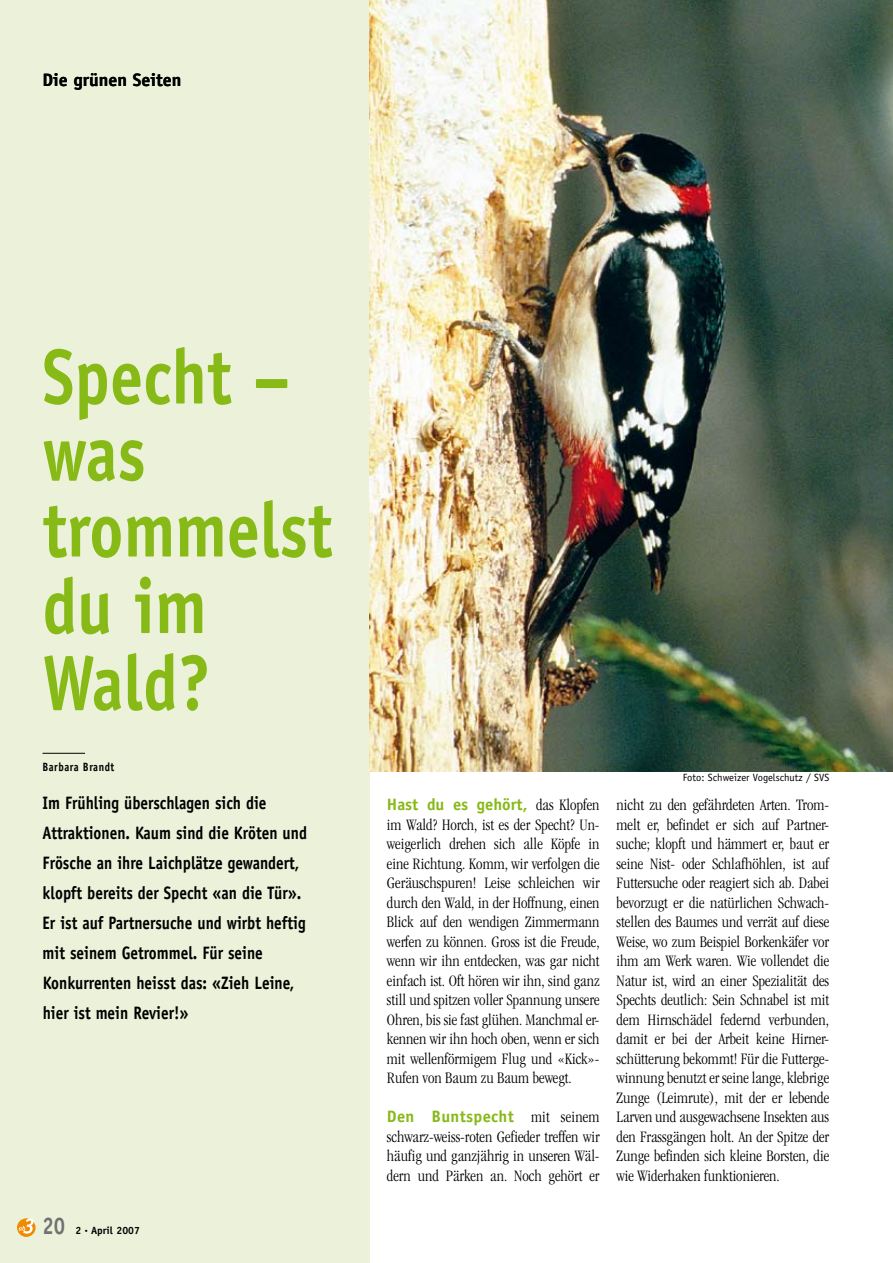
<style>
.page{position:relative;width:893px;height:1263px;background:#fff}
.page>*{position:absolute;margin:0;border:0;box-sizing:border-box;transform-origin:0 0}
.t1{font:700 78px/76.5px "Officina Sans";color:#87b917;scale:.85 1}
.t2{font:700 24px "Officina Sans";color:#707173;scale:.85 1}
.t3{font:700 18px/30px "Officina Sans";color:#000;scale:.85 1}
.t4{font:700 18px "Officina Sans";color:#000}
.t5{font:300 condensed 16.5px/19.5px "Garamond";color:#000;text-align:justify}
.t6{font:700 16.5px "Officina Sans";color:#87b917}
.t7{font:700 16.5px "Officina Sans";letter-spacing:.02em;color:#87b917}
.t8{font:700 12px "Officina Sans";letter-spacing:.05em;color:#000;scale:.85 1}
.t9{font:10.5px "Officina Sans";color:#000}
.t10{font:700 10.5px "Officina Sans";color:#000}
.s1{font-size:6px}
.s2{font-family:"Garamond";font-weight:300;font-stretch:condensed;color:#000}
</style>
<div class="page">
<div style="left:0;top:0;width:370px;height:1263px;background:#ebf2d9"></div>
<svg style="left:17px;top:1218px;width:19px;height:19px"></svg>
<svg style="left:19px;top:1218px;width:15px;height:15px"></svg>
<img style="left:370px;top:0;width:523px;height:771px">
<hr style="left:43px;top:753px;width:42px;height:1px;background:#000">
<p class="t4" style="left:43px;top:69px;width:86px">Rubriktitel</p>
<p class="t4" style="left:43px;top:69px;width:141px">Die grünen Seiten</p>
<h1 class="t1" style="left:43px;top:338px;width:342px">Specht – was trommelst du im<br>Wald?</h1>
<p class="t8" style="left:43px;top:759px;width:86px">Barbara Brandt</p>
<p class="t3" style="left:43px;top:788px;width:313px">Im Frühling überschlagen sich die Attraktionen. Kaum sind die Kröten und Frösche an ihre Laichplätze gewandert, klopft bereits der Specht «an die Tür».<br>Er ist auf Partnersuche und wirbt heftig mit seinem Getrommel. Für seine Konkurrenten heisst das: «Zieh Leine, hier ist mein Revier!»</p>
<h2 class="t2" style="left:43px;top:1211px;width:28px">20</h2>
<p class="t10" style="left:75px;top:1224px;width:66px">2 <span class="s1">•</span> April 2007</p>
<p class="t6" style="left:387px;top:794px;width:214px">Hast du es gehört, <span class="s2">das Klopfen</span></p>
<p class="t5" style="left:387px;top:815px;width:214px">im Wald? Horch, ist es der Specht? Un&shy;weigerlich drehen sich alle Köpfe in eine Richtung. Komm, wir verfolgen die Geräuschspuren! Leise schleichen wir durch den Wald, in der Hoffnung, einen Blick auf den wendigen Zimmermann werfen zu können. Gross ist die Freude, wenn wir ihn entdecken, was gar nicht einfach ist. Oft hören wir ihn, sind ganz still und spitzen voller Spannung unsere Ohren, bis sie fast glühen. Manchmal er&shy;kennen wir ihn hoch oben, wenn er sich mit wellenförmigem Flug und «Kick»- Rufen von Baum zu Baum bewegt.</p>
<p class="t7" style="left:387px;top:1106px;width:214px">Den Buntspecht <span class="s2">mit seinem</span></p>
<p class="t5" style="left:387px;top:1127px;width:214px">schwarz-weiss-roten Gefieder treffen wir häufig und ganzjährig in unseren Wäl&shy;dern und Pärken an. Noch gehört er</p>
<p class="t9" style="left:683px;top:771px;width:148px">Foto: Schweizer Vogelschutz / SVS</p>
<p class="t5" style="left:617px;top:795px;width:214px">nicht zu den gefährdeten Arten. Trom&shy;melt er, befindet er sich auf Partner&shy;suche; klopft und hämmert er, baut er seine Nist- oder Schlafhöhlen, ist auf Futtersuche oder reagiert sich ab. Dabei bevorzugt er die natürlichen Schwach&shy;stellen des Baumes und verrät auf diese Weise, wo zum Beispiel Borkenkäfer vor ihm am Werk waren. Wie vollendet die Natur ist, wird an einer Spezialität des Spechts deutlich: Sein Schnabel ist mit dem Hirnschädel federnd verbunden, damit er bei der Arbeit keine Hirner&shy;schütterung bekommt! Für die Futterge&shy;winnung benutzt er seine lange, klebrige Zunge (Leimrute), mit der er lebende Larven und ausgewachsene Insekten aus den Frassgängen holt. An der Spitze der Zunge befinden sich kleine Borsten, die wie Widerhaken funktionieren.</p>
</div>
